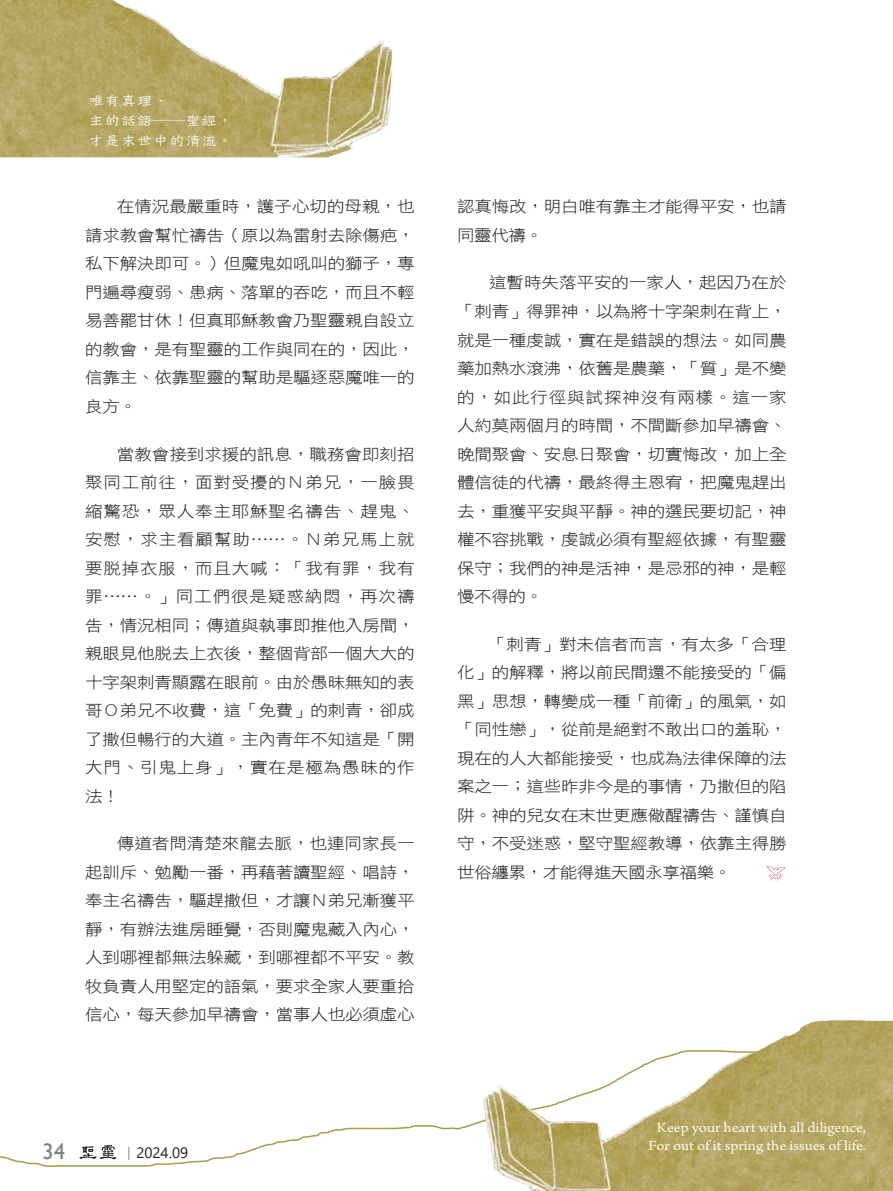
<style>
.page{position:relative;width:893px;height:1191px;background:#fff}
.page>*{position:absolute;margin:0;border:0;box-sizing:border-box;transform-origin:0 0}
.t1{font:22.5px "Gill Sans";color:#808285}
.t2{font:15.75px/28.5px "DF Hei W3 WIN BF";letter-spacing:-.01em;color:#231f20;text-align:justify;scale:1.11 1}
.t3{font:15px "Segoe UI";color:#231f20}
.Normal經文{font:14.85px/18px "Arno Pro";color:#faf9ee;text-align:center;scale:1.11 1}
.眉批{font:14.85px/19.8px "DF Tie Xian W3 WIN BF";letter-spacing:-.025em;color:#fff;scale:1.11 1}
.s1{font-family:"Adobe Ming Std";font-weight:300}
</style>
<div class="page">
<svg style="left:766px;top:866px;width:20px;height:15px"></svg>
<img style="left:0;top:0;width:392px;height:157px">
<svg style="left:0;top:1145px;width:162px;height:22px"></svg>
<img style="left:162px;top:1020px;width:731px;height:171px">
<p class="眉批" style="left:88px;top:91px;width:132px">唯有真理、<br>主的話語──聖經，才是末世中的清流。</p>
<p class="t2" style="left:85px;top:192px;width:298px;text-indent:32px">在情況最嚴重時，護子心切的母親，也請求教會幫忙禱告（原以為雷射去除傷疤，私下解決即可。）但魔鬼如吼叫的獅子，專門遍尋瘦弱、患病、落單的吞吃，而且不輕易善罷甘休！但真耶穌教會乃聖靈親自設立的教會，是有聖靈的工作與同在的，因此，信靠主、依靠聖靈的幫助是驅逐惡魔唯一的良方。</p>
<p class="t2" style="left:85px;top:439px;width:298px;text-indent:32px">當教會接到求援的訊息，職務會即刻招聚同工前往，面對受擾的Ｎ弟兄，一臉畏縮驚恐，眾人奉主耶穌聖名禱告、趕鬼、安慰，求主看顧幫助……。Ｎ弟兄馬上就要脫掉衣服，而且大喊：「我有罪，我有罪……。」同工們很是疑惑納悶，再次禱告，情況相同；傳道與執事即推他入房間，親眼見他脫去上衣後，整個背部一個大大的十字架刺青顯露在眼前。由於愚昧無知的表哥Ｏ弟兄不收費，這「免費」的刺青，卻成了撒但暢行的大道。主內青年不知這是「開大門、引鬼上身」，實在是極為愚昧的作法！</p>
<p class="t2" style="left:85px;top:829px;width:298px;text-indent:32px">傳道者問清楚來龍去脈，也連同家長一起訓斥、勉勵一番，再藉著讀聖經、唱詩，奉主名禱告，驅趕撒但，才讓Ｎ弟兄漸獲平靜，有辦法進房睡覺，否則魔鬼藏入內心，人到哪裡都無法躲藏，到哪裡都不平安。教牧負責人用堅定的語氣，要求全家人要重拾信心，每天參加早禱會，當事人也必須虛心</p>
<h1 class="t1" style="left:43px;top:1138px;width:24px">34</h1>
<p class="t3" style="left:121px;top:1138px;width:68px"><span class="s1">｜</span>2024.09</p>
<p class="t2" style="left:457px;top:192px;width:298px">認真悔改，明白唯有靠主才能得平安，也請同靈代禱。</p>
<p class="t2" style="left:457px;top:268px;width:298px;text-indent:32px">這暫時失落平安的一家人，起因乃在於「刺青」得罪神，以為將十字架刺在背上，就是一種虔誠，實在是錯誤的想法。如同農藥加熱水滾沸，依舊是農藥，「質」是不變的，如此行徑與試探神沒有兩樣。這一家人約莫兩個月的時間，不間斷參加早禱會、晚間聚會、安息日聚會，切實悔改，加上全體信徒的代禱，最終得主恩宥，把魔鬼趕出去，重獲平安與平靜。神的選民要切記，神權不容挑戰，虔誠必須有聖經依據，有聖靈保守；我們的神是活神，是忌邪的神，是輕慢不得的。</p>
<p class="t2" style="left:457px;top:630px;width:298px;text-indent:32px">「刺青」對未信者而言，有太多「合理化」的解釋，將以前民間還不能接受的「偏黑」思想，轉變成一種「前衛」的風氣，如「同性戀」，從前是絕對不敢出口的羞恥，現在的人大都能接受，也成為法律保障的法案之一；這些昨非今是的事情，乃撒但的陷阱。神的兒女在末世更應儆醒禱告、謹慎自守，不受迷惑，堅守聖經教導，依靠主得勝世俗纏累，才能得進天國永享福樂。</p>
<p class="Normal經文" style="left:648px;top:1119px;width:198px">Keep your heart with all diligence,<br>For out of it spring the issues of life.</p>
</div>
